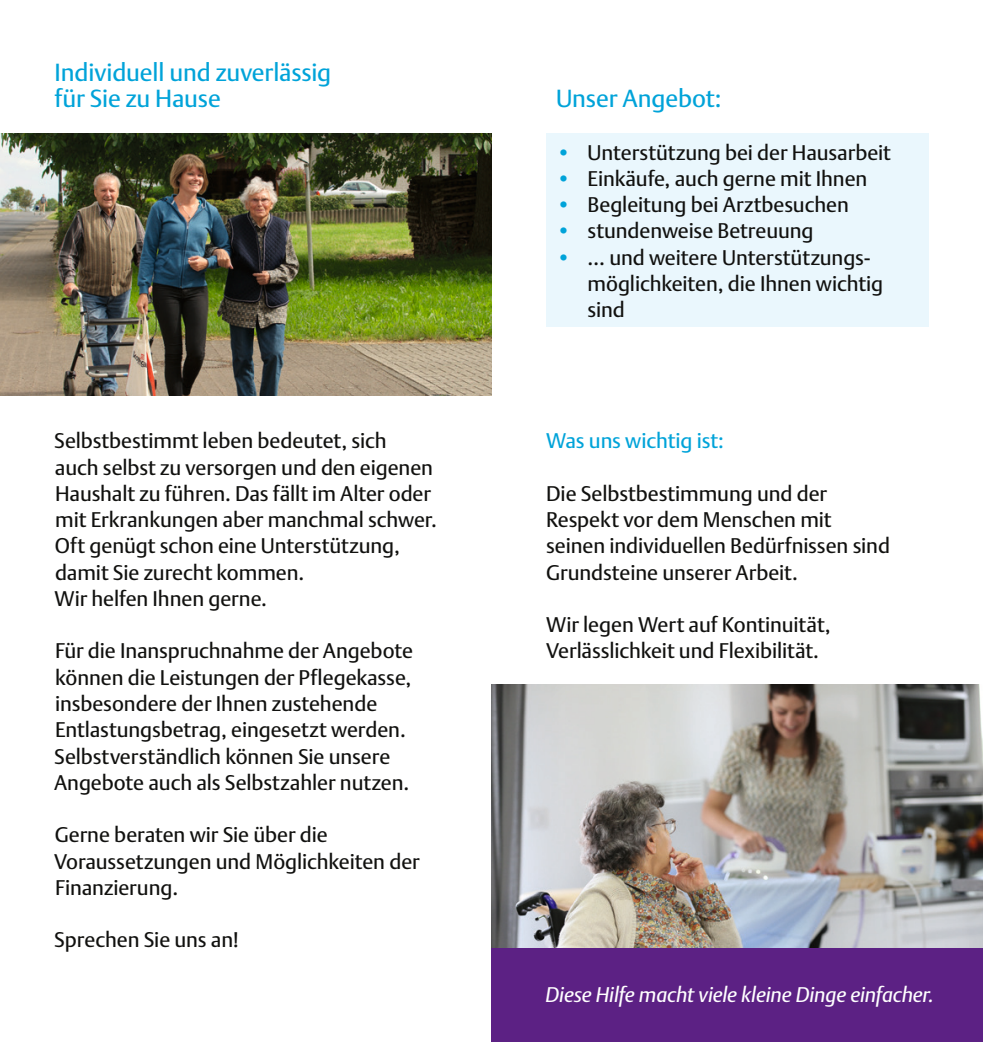
<style>
.page{position:relative;width:983px;height:1042px;background:#fff}
.page>*{position:absolute;margin:0;border:0;box-sizing:border-box;transform-origin:0 0}
.t1{font:24.5px/26.2px "DTL Argo ST";letter-spacing:-.005em;color:#00a3d9}
.t2{font:21px/26.2px "DTL Argo ST";letter-spacing:-.005em;color:#11110f}
.t3{font:italic 21px "DTL Argo ST";letter-spacing:-.005em;color:#fff}
.t4{font:21px "DTL Argo ST";letter-spacing:-.01em;color:#00a3d9}
.s1{color:#00a3d9}
</style>
<div class="page">
<div style="left:546px;top:133px;width:382px;height:194px;background:#eaf7fd"></div>
<div style="left:491px;top:947px;width:491px;height:95px;background:#5c2184"></div>
<img style="left:0;top:133px;width:491px;height:263px">
<img style="left:491px;top:685px;width:491px;height:262px">
<p class="t1" style="left:55px;top:59px;width:278px">Individuell und zuverlässig für Sie zu Hause</p>
<p class="t2" style="left:54px;top:428px;width:384px">Selbstbestimmt leben bedeutet, sich<br>auch selbst zu versorgen und den eigenen Haushalt zu führen. Das fällt im Alter oder mit Erkrankungen aber manchmal schwer.<br>Oft genügt schon eine Unterstützung, damit Sie zurecht kommen.<br>Wir helfen Ihnen gerne.</p>
<p class="t2" style="left:54px;top:638px;width:360px">Für die Inanspruchnahme der Angebote können die Leistungen der Pflegekasse, insbesondere der Ihnen zustehende Entlastungsbetrag, eingesetzt werden.<br>Selbstverständlich können Sie unsere Angebote auch als Selbstzahler nutzen.</p>
<p class="t2" style="left:54px;top:821px;width:367px">Gerne beraten wir Sie über die<br>Voraussetzungen und Möglichkeiten der<br>Finanzierung.</p>
<p class="t2" style="left:54px;top:926px;width:186px">Sprechen Sie uns an!</p>
<p class="t1" style="left:556px;top:85px;width:167px">Unser Angebot:</p>
<p class="t2" style="left:556px;top:139px;width:336px"><span class="s1">•</span> Unterstützung bei der Hausarbeit</p>
<p class="t2" style="left:556px;top:165px;width:313px"><span class="s1">•</span> Einkäufe, auch gerne mit Ihnen</p>
<p class="t2" style="left:556px;top:191px;width:294px"><span class="s1">•</span> Begleitung bei Arztbesuchen</p>
<p class="t2" style="left:556px;top:218px;width:259px"><span class="s1">•</span> stundenweise Betreuung</p>
<p class="t2" style="left:587px;top:244px;width:297px;text-indent:-32px"><span class="s1">•</span> … und weitere Unterstützungs&shy;möglichkeiten, die Ihnen wichtig sind</p>
<p class="t4" style="left:546px;top:428px;width:179px">Was uns wichtig ist:</p>
<p class="t2" style="left:546px;top:480px;width:345px">Die Selbstbestimmung und der<br>Respekt vor dem Menschen mit seinen individuellen Bedürfnissen sind<br>Grundsteine unserer Arbeit.</p>
<p class="t2" style="left:546px;top:611px;width:286px">Wir legen Wert auf Kontinuität,<br>Verlässlichkeit und Flexibilität.</p>
<p class="t3" style="left:545px;top:982px;width:389px">Diese Hilfe macht viele kleine Dinge einfacher.</p>
</div>
